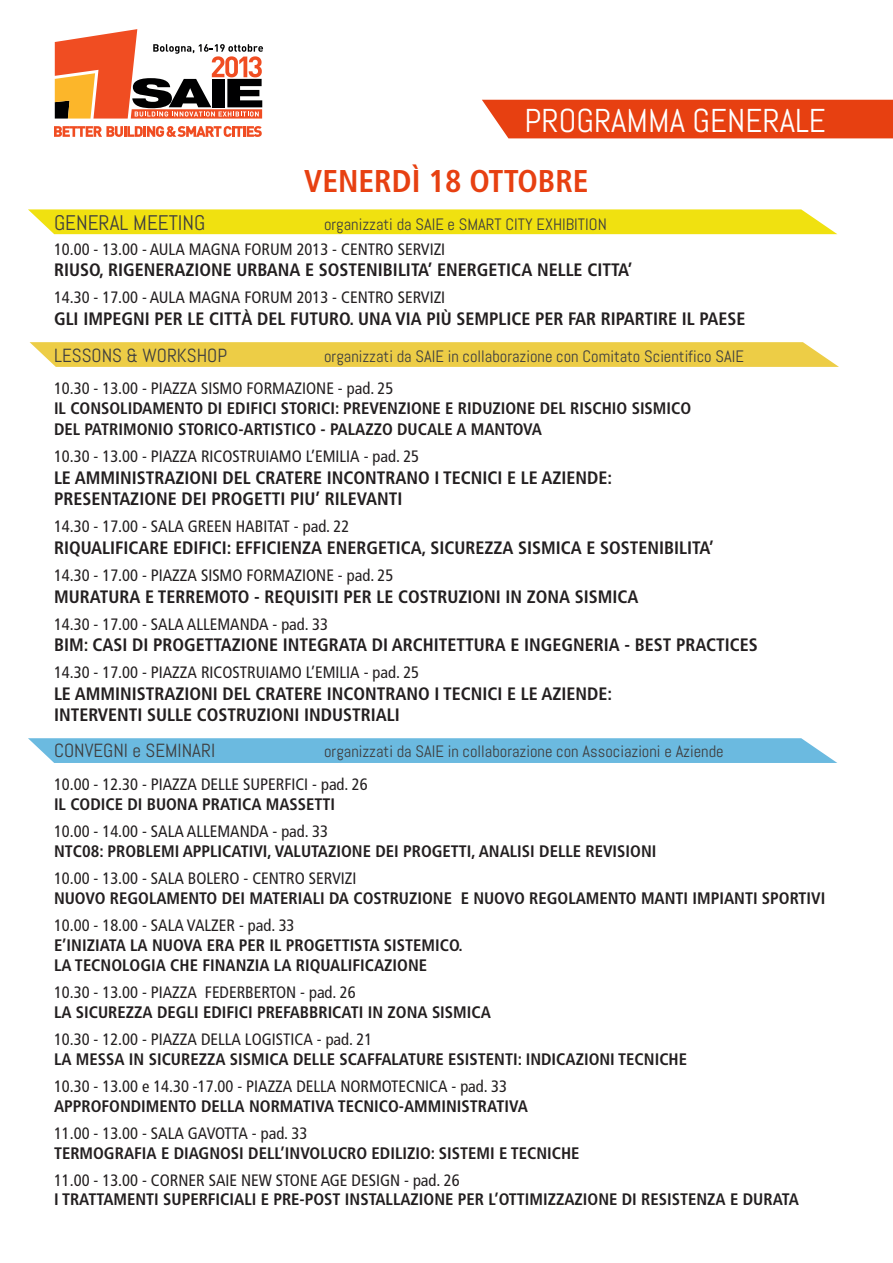
<style>
.page{position:relative;width:893px;height:1263px;background:#fff}
.page>*{position:absolute;margin:0;border:0;box-sizing:border-box;transform-origin:0 0}
.t1{font:33px "Abel";color:#fff}
.t2{font:700 condensed 31.5px "Frutiger";color:#e74011}
.t3{font:21.15px "Abel";color:#3e3e3f}
.t4{font:19.05px "Abel";color:#3e3e3f}
.t5{font:700 condensed 18px "Frutiger";color:#231f20}
.t6{font:700 condensed 16.65px "Frutiger";color:#231f20}
.t7{font:condensed 16.5px "Frutiger";color:#231f20}
.t8{font:16.5px "Abel";color:#3e3e3f}
</style>
<div class="page">
<svg style="left:55px;top:29px;width:208px;height:90px"></svg>
<svg style="left:54px;top:126px;width:208px;height:11px"></svg>
<div style="left:482px;top:100px;width:411px;height:38px;background:#e74011"></div>
<svg style="left:28px;top:209px;width:809px;height:25px;background:#f0e21d"></svg>
<svg style="left:30px;top:342px;width:809px;height:25px;background:#edcf4e"></svg>
<svg style="left:28px;top:738px;width:809px;height:25px;background:#72bde1"></svg>
<p class="t1" style="left:525px;top:100px;width:303px">PROGRAMMA GENERALE</p>
<p class="t2" style="left:304px;top:162px;width:286px">VENERDÌ 18 OTTOBRE</p>
<p class="t3" style="left:54px;top:209px;width:153px">GENERAL MEETING</p>
<p class="t8" style="left:324px;top:214px;width:284px">organizzati da SAIE e SMART CITY EXHIBITION</p>
<p class="t7" style="left:54px;top:239px;width:393px">10.00 - 13.00 - AULA MAGNA FORUM 2013 - CENTRO SERVIZI</p>
<p class="t5" style="left:54px;top:259px;width:580px">RIUSO, RIGENERAZIONE URBANA E SOSTENIBILITA’ ENERGETICA NELLE CITTA’</p>
<p class="t7" style="left:54px;top:288px;width:393px">14.30 - 17.00 - AULA MAGNA FORUM 2013 - CENTRO SERVIZI</p>
<p class="t5" style="left:54px;top:308px;width:693px">GLI IMPEGNI PER LE CITTÀ DEL FUTURO. UNA VIA PIÙ SEMPLICE PER FAR RIPARTIRE IL PAESE</p>
<p class="t4" style="left:54px;top:343px;width:174px">LESSONS &amp; WORKSHOP</p>
<p class="t8" style="left:324px;top:345px;width:421px">organizzati da SAIE in collaborazione con Comitato Scientifico SAIE</p>
<p class="t7" style="left:54px;top:378px;width:341px">10.30 - 13.00 - PIAZZA SISMO FORMAZIONE - pad. 25</p>
<p class="t6" style="left:54px;top:398px;width:639px">IL CONSOLIDAMENTO DI EDIFICI STORICI: PREVENZIONE E RIDUZIONE DEL RISCHIO SISMICO</p>
<p class="t6" style="left:54px;top:420px;width:490px">DEL PATRIMONIO STORICO-ARTISTICO - PALAZZO DUCALE A MANTOVA</p>
<p class="t7" style="left:54px;top:447px;width:367px">10.30 - 13.00 - PIAZZA RICOSTRUIAMO L’EMILIA - pad. 25</p>
<p class="t5" style="left:54px;top:467px;width:560px">LE AMMINISTRAZIONI DEL CRATERE INCONTRANO I TECNICI E LE AZIENDE:</p>
<p class="t5" style="left:54px;top:488px;width:350px">PRESENTAZIONE DEI PROGETTI PIU’ RILEVANTI</p>
<p class="t7" style="left:54px;top:517px;width:297px">14.30 - 17.00 - SALA GREEN HABITAT - pad. 22</p>
<p class="t5" style="left:54px;top:537px;width:661px">RIQUALIFICARE EDIFICI: EFFICIENZA ENERGETICA, SICUREZZA SISMICA E SOSTENIBILITA’</p>
<p class="t7" style="left:54px;top:566px;width:341px">14.30 - 17.00 - PIAZZA SISMO FORMAZIONE - pad. 25</p>
<p class="t5" style="left:54px;top:586px;width:586px">MURATURA E TERREMOTO - REQUISITI PER LE COSTRUZIONI IN ZONA SISMICA</p>
<p class="t7" style="left:54px;top:614px;width:275px">14.30 - 17.00 - SALA ALLEMANDA - pad. 33</p>
<p class="t5" style="left:54px;top:634px;width:705px">BIM: CASI DI PROGETTAZIONE INTEGRATA DI ARCHITETTURA E INGEGNERIA - BEST PRACTICES</p>
<p class="t7" style="left:54px;top:663px;width:367px">14.30 - 17.00 - PIAZZA RICOSTRUIAMO L’EMILIA - pad. 25</p>
<p class="t5" style="left:54px;top:683px;width:560px">LE AMMINISTRAZIONI DEL CRATERE INCONTRANO I TECNICI E LE AZIENDE:</p>
<p class="t5" style="left:54px;top:704px;width:347px">INTERVENTI SULLE COSTRUZIONI INDUSTRIALI</p>
<p class="t4" style="left:54px;top:738px;width:163px">CONVEGNI e SEMINARI</p>
<p class="t8" style="left:324px;top:741px;width:401px">organizzati da SAIE in collaborazione con Associazioni e Aziende</p>
<p class="t7" style="left:54px;top:775px;width:315px">10.00 - 12.30 - PIAZZA DELLE SUPERFICI - pad. 26</p>
<p class="t6" style="left:54px;top:794px;width:283px">IL CODICE DI BUONA PRATICA MASSETTI</p>
<p class="t7" style="left:54px;top:821px;width:275px">10.00 - 14.00 - SALA ALLEMANDA - pad. 33</p>
<p class="t6" style="left:54px;top:841px;width:604px">NTC08: PROBLEMI APPLICATIVI, VALUTAZIONE DEI PROGETTI, ANALISI DELLE REVISIONI</p>
<p class="t7" style="left:54px;top:868px;width:304px">10.00 - 13.00 - SALA BOLERO - CENTRO SERVIZI</p>
<p class="t6" style="left:54px;top:888px;width:773px">NUOVO REGOLAMENTO DEI MATERIALI DA COSTRUZIONE E NUOVO REGOLAMENTO MANTI IMPIANTI SPORTIVI</p>
<p class="t7" style="left:54px;top:915px;width:242px">10.00 - 18.00 - SALA VALZER - pad. 33</p>
<p class="t6" style="left:54px;top:935px;width:410px">E’INIZIATA LA NUOVA ERA PER IL PROGETTISTA SISTEMICO.</p>
<p class="t6" style="left:54px;top:955px;width:375px">LA TECNOLOGIA CHE FINANZIA LA RIQUALIFICAZIONE</p>
<p class="t7" style="left:54px;top:982px;width:303px">10.30 - 13.00 - PIAZZA FEDERBERTON - pad. 26</p>
<p class="t6" style="left:54px;top:1002px;width:438px">LA SICUREZZA DEGLI EDIFICI PREFABBRICATI IN ZONA SISMICA</p>
<p class="t7" style="left:54px;top:1029px;width:320px">10.30 - 12.00 - PIAZZA DELLA LOGISTICA - pad. 21</p>
<p class="t6" style="left:54px;top:1049px;width:635px">LA MESSA IN SICUREZZA SISMICA DELLE SCAFFALATURE ESISTENTI: INDICAZIONI TECNICHE</p>
<p class="t7" style="left:54px;top:1076px;width:455px">10.30 - 13.00 e 14.30 -17.00 - PIAZZA DELLA NORMOTECNICA - pad. 33</p>
<p class="t6" style="left:54px;top:1096px;width:475px">APPROFONDIMENTO DELLA NORMATIVA TECNICO-AMMINISTRATIVA</p>
<p class="t7" style="left:54px;top:1123px;width:255px">11.00 - 13.00 - SALA GAVOTTA - pad. 33</p>
<p class="t6" style="left:54px;top:1143px;width:527px">TERMOGRAFIA E DIAGNOSI DELL’INVOLUCRO EDILIZIO: SISTEMI E TECNICHE</p>
<p class="t7" style="left:54px;top:1170px;width:407px">11.00 - 13.00 - CORNER SAIE NEW STONE AGE DESIGN - pad. 26</p>
<p class="t6" style="left:54px;top:1190px;width:746px">I TRATTAMENTI SUPERFICIALI E PRE-POST INSTALLAZIONE PER L’OTTIMIZZAZIONE DI RESISTENZA E DURATA</p>
</div>
